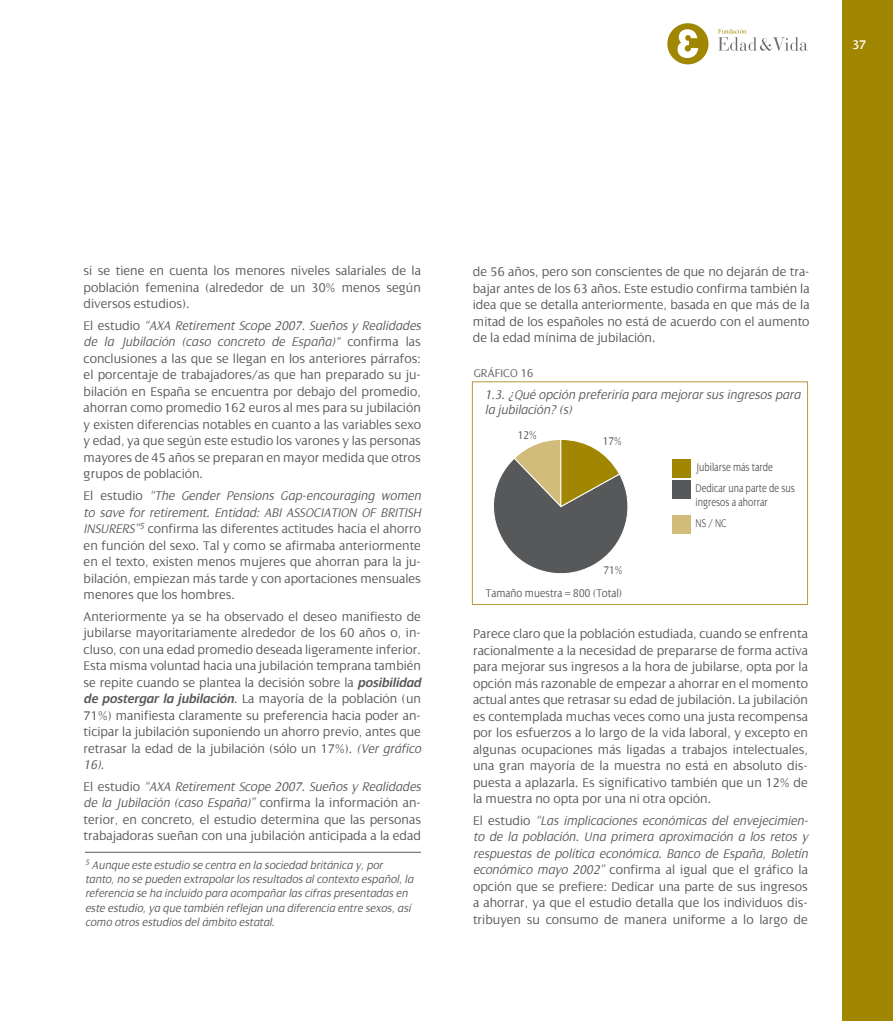
<style>
.page{position:relative;width:893px;height:1021px;background:#fff}
.page>*{position:absolute;margin:0;border:0;box-sizing:border-box;transform-origin:0 0}
.t1{font:300 13.5px/16.5px "Dialog";color:#57585a;text-align:justify}
.t2{font:italic 300 13.5px/15px "Dialog";color:#57585a}
.t3{font:13.5px "Dialog";color:#fff}
.t4{font:italic 300 12px/14.2px "Dialog";color:#57585a}
.t5{font:300 12px/21.3px "Dialog";color:#57585a;scale:.8 1}
.t6{font:300 12px "Dialog";color:#57585a;scale:.9 1}
.t7{font:300 12px "Dialog";color:#57585a}
.s1{font-style:italic}
.s2{font-weight:600;font-style:italic}
</style>
<div class="page">
<hr style="left:85px;top:851px;width:336px;height:1px;background:#57585a">
<div style="left:472px;top:381px;width:336px;height:224px;border:1px solid #b59b37"></div>
<svg style="left:493px;top:439px;width:134px;height:134px"></svg>
<div style="left:672px;top:459px;width:18px;height:18px;background:#a18701"></div>
<div style="left:672px;top:480px;width:18px;height:18px;background:#57585a"></div>
<div style="left:672px;top:515px;width:18px;height:18px;background:#d1bc79"></div>
<div style="left:842px;top:0;width:51px;height:1020px;background:#a18701"></div>
<div style="left:667px;top:23px;width:41px;height:41px;background:#a18701;border-radius:50%"></div>
<svg style="left:677px;top:29px;width:21px;height:29px"></svg>
<svg style="left:718px;top:29px;width:90px;height:22px"></svg>
<p class="t3" style="left:852px;top:37px;width:15px">37</p>
<p class="t1" style="left:84px;top:263px;width:339px">si se tiene en cuenta los menores niveles salariales de la población femenina (alrededor de un 30% menos según diversos estudios).</p>
<p class="t1" style="left:84px;top:317px;width:339px">El estudio <span class="s1">“AXA Retirement Scope 2007. Sueños y Realidades de la Jubilación (caso concreto de España)"</span> confirma las conclusiones a las que se llegan en los anteriores párrafos: el porcentaje de trabajadores/as que han preparado su ju&shy;bilación en España se encuentra por debajo del promedio, ahorran como promedio 162 euros al mes para su jubilación y existen diferencias notables en cuanto a las variables sexo y edad, ya que según este estudio los varones y las personas mayores de 45 años se preparan en mayor medida que otros grupos de población.</p>
<p class="t1" style="left:84px;top:487px;width:339px">El estudio <span class="s1">“The Gender Pensions Gap-encouraging women to save for retirement. Entidad: ABI ASSOCIATION OF BRITISH INSURERS”</span><sup>5</sup> confirma las diferentes actitudes hacia el ahorro en función del sexo. Tal y como se afirmaba anteriormente en el texto, existen menos mujeres que ahorran para la ju&shy;bilación, empiezan más tarde y con aportaciones mensuales menores que los hombres.</p>
<p class="t1" style="left:84px;top:608px;width:339px">Anteriormente ya se ha observado el deseo manifiesto de jubilarse mayoritariamente alrededor de los 60 años o, in&shy;cluso, con una edad promedio deseada ligeramente inferior.<br>Esta misma voluntad hacia una jubilación temprana también se repite cuando se plantea la decisión sobre la <span class="s2">posibilidad de postergar la jubilación</span>. La mayoría de la población (un 71%) manifiesta claramente su preferencia hacia poder an&shy;ticipar la jubilación suponiendo un ahorro previo, antes que retrasar la edad de la jubilación (sólo un 17%). <span class="s1">(Ver gráfico 16).</span></p>
<p class="t1" style="left:84px;top:778px;width:339px">El estudio <span class="s1">“AXA Retirement Scope 2007. Sueños y Realidades de la Jubilación (caso España)”</span> confirma la información an&shy;terior, en concreto, el estudio determina que las personas trabajadoras sueñan con una jubilación anticipada a la edad</p>
<p class="t4" style="left:85px;top:857px;width:330px"><sup>5</sup> Aunque este estudio se centra en la sociedad británica y, por tanto, no se pueden extrapolar los resultados al contexto español, la referencia se ha incluido para acompañar las cifras presentadas en este estudio, ya que también reflejan una diferencia entre sexos, así como otros estudios del ámbito estatal.</p>
<p class="t1" style="left:473px;top:264px;width:338px">de 56 años, pero son conscientes de que no dejarán de tra&shy;bajar antes de los 63 años. Este estudio confirma también la idea que se detalla anteriormente, basada en que más de la mitad de los españoles no está de acuerdo con el aumento de la edad mínima de jubilación.</p>
<p class="t7" style="left:474px;top:366px;width:61px">GRÁFICO 16</p>
<p class="t2" style="left:485px;top:388px;width:317px">1.3. ¿Qué opción preferiría para mejorar sus ingresos para la jubilación? (s)</p>
<p class="t6" style="left:518px;top:428px;width:23px">12%</p>
<p class="t6" style="left:603px;top:435px;width:23px">17%</p>
<p class="t6" style="left:603px;top:563px;width:23px">71%</p>
<p class="t6" style="left:486px;top:586px;width:153px">Tamaño muestra = 800 (Total)</p>
<p class="t5" style="left:696px;top:456px;width:125px">Jubilarse más tarde<br>Dedicar una parte de sus</p>
<p class="t5" style="left:696px;top:491px;width:92px">ingresos a ahorrar<br>NS / NC</p>
<p class="t1" style="left:473px;top:625px;width:336px">Parece claro que la población estudiada, cuando se enfrenta racionalmente a la necesidad de prepararse de forma activa para mejorar sus ingresos a la hora de jubilarse, opta por la opción más razonable de empezar a ahorrar en el momento actual antes que retrasar su edad de jubilación. La jubilación es contemplada muchas veces como una justa recompensa por los esfuerzos a lo largo de la vida laboral, y excepto en algunas ocupaciones más ligadas a trabajos intelectuales, una gran mayoría de la muestra no está en absoluto dis&shy;puesta a aplazarla. Es significativo también que un 12% de la muestra no opta por una ni otra opción.</p>
<p class="t1" style="left:473px;top:812px;width:336px">El estudio <span class="s1">“Las implicaciones económicas del envejecimien&shy;to de la población. Una primera aproximación a los retos y respuestas de política económica. Banco de España, Boletín económico mayo 2002”</span> confirma al igual que el gráfico la opción que se prefiere: Dedicar una parte de sus ingresos a ahorrar, ya que el estudio detalla que los individuos dis&shy;tribuyen su consumo de manera uniforme a lo largo de</p>
</div>
